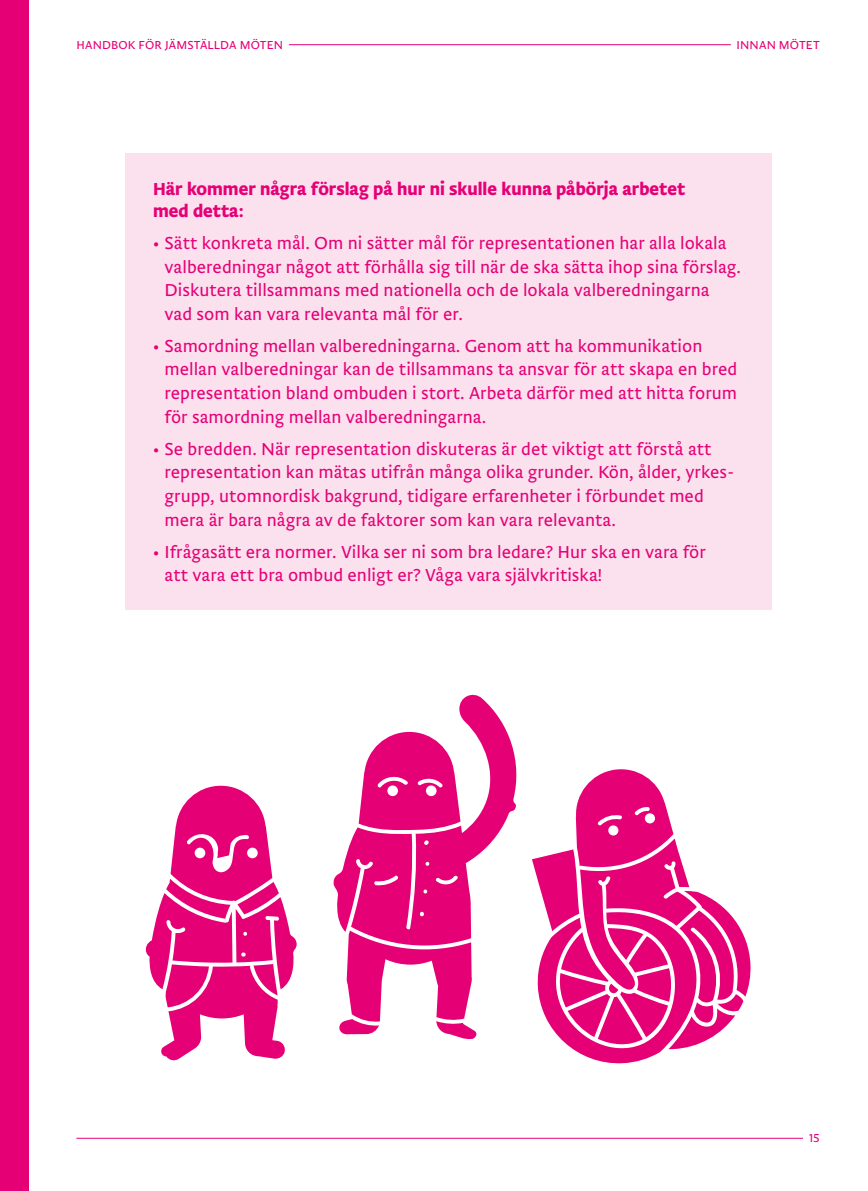
<style>
.page{position:relative;width:868px;height:1191px;background:#fff}
.page>*{position:absolute;margin:0;border:0;box-sizing:border-box;transform-origin:0 0}
.t1{font:300 18px/23.6px "Brioni Sanst Std";color:#e60076}
.t2{font:700 18px/21.6px "Brioni Sans Std";color:#e60076}
.t3{font:300 12px "Brioni Sanst Std";letter-spacing:.01em;color:#e60076}
</style>
<div class="page">
<hr style="left:289px;top:44px;width:441px;height:1px;background:#e60076">
<hr style="left:76px;top:1138px;width:726px;height:1px;background:#e60076">
<div style="left:125px;top:153px;width:646px;height:456px;background:#fbe1ee"></div>
<svg style="left:532px;top:769px;width:218px;height:294px"></svg>
<svg style="left:146px;top:785px;width:151px;height:276px"></svg>
<svg style="left:333px;top:695px;width:184px;height:235px;fill:#e60076"></svg>
<svg style="left:339px;top:930px;width:138px;height:109px"></svg>
<div style="left:0;top:0;width:28px;height:1191px;background:#e60076"></div>
<p class="t3" style="left:77px;top:37px;width:208px">HANDBOK FÖR JÄMSTÄLLDA MÖTEN</p>
<p class="t3" style="left:736px;top:37px;width:85px">INNAN MÖTET</p>
<p class="t2" style="left:153px;top:177px;width:533px">Här kommer några förslag på hur ni skulle kunna påbörja arbetet med detta:</p>
<p class="t1" style="left:164px;top:230px;width:578px;text-indent:-11px">• Sätt konkreta mål. Om ni sätter mål för representationen har alla lokala valberedningar något att förhålla sig till när de ska sätta ihop sina förslag.<br>Diskutera tillsammans med nationella och de lokala valberedningarna vad som kan vara relevanta mål för er.</p>
<p class="t1" style="left:164px;top:333px;width:574px;text-indent:-11px">• Samordning mellan valberedningarna. Genom att ha kommunikation mellan valberedningar kan de tillsammans ta ansvar för att skapa en bred representation bland ombuden i stort. Arbeta därför med att hitta forum för samordning mellan valberedningarna.</p>
<p class="t1" style="left:164px;top:436px;width:571px;text-indent:-11px">• Se bredden. När representation diskuteras är det viktigt att förstå att representation kan mätas utifrån många olika grunder. Kön, ålder, yrkes&shy;grupp, utomnordisk bakgrund, tidigare erfarenheter i förbundet med mera är bara några av de faktorer som kan vara relevanta.</p>
<p class="t1" style="left:164px;top:539px;width:542px;text-indent:-11px">• Ifrågasätt era normer. Vilka ser ni som bra ledare? Hur ska en vara för att vara ett bra ombud enligt er? Våga vara självkritiska!</p>
<p class="t3" style="left:808px;top:1129px;width:12px">15</p>
</div>
